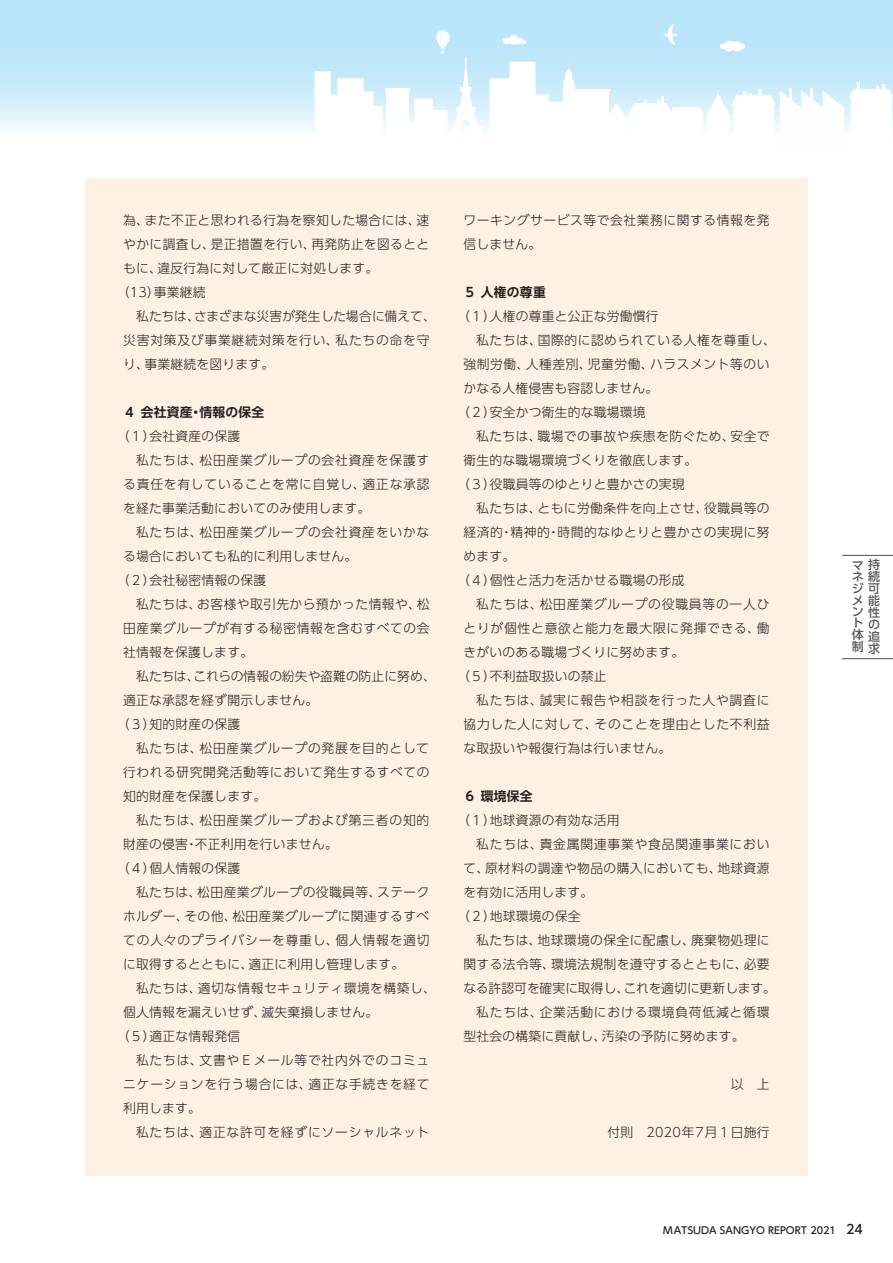
<style>
.page{position:relative;width:893px;height:1263px;background:#fff}
.page>*{position:absolute;margin:0;border:0;box-sizing:border-box;transform-origin:0 0}
.t1{font:300 12.75px/24px "UD Shin Go Pr 6";letter-spacing:.035em;color:#231f20}
.t2{font:300 12.75px "UD Shin Go Pr 6";letter-spacing:.065em;color:#231f20}
.t3{font:300 12.75px "UD Shin Go Pr 6";letter-spacing:.06em;color:#231f20}
.t4{font:300 12.75px "UD Shin Go Pr 6";letter-spacing:.01em;color:#231f20}
.t5{font:300 12.75px "UD Shin Go Pr 6";letter-spacing:-.02em;color:#231f20}
.t6{font:300 12.75px "UD Shin Go Pr 6";letter-spacing:-.005em;color:#231f20}
.t7{font:700 12.75px "UD Shin Go Pr 6 De";letter-spacing:.02em;color:#231f20}
.t8{font:500 12px/11.6px "UD Shin Go Pr 6";color:#57585a}
.t9{font:500 9.75px "UD Shin Go Pr 6";color:#231f20}
.s1{font-size:12.75px}
</style>
<div class="page">
<svg style="left:0;top:0;width:893px;height:131px;background:#c1e8fa"></svg>
<div style="left:574px;top:92px;width:35px;height:52px;background:#fff"></div>
<hr style="left:574px;top:89px;width:36px;height:3px;background:#fff">
<svg style="left:600px;top:82px;width:293px;height:49px"></svg>
<svg style="left:663px;top:24px;width:14px;height:22px"></svg>
<svg style="left:720px;top:41px;width:25px;height:10px"></svg>
<svg style="left:298px;top:30px;width:285px;height:101px"></svg>
<div style="left:85px;top:179px;width:723px;height:997px;background:#fef0e2"></div>
<svg style="left:842px;top:555px;width:51px;height:104px"></svg>
<p class="t1" style="left:123px;top:208px;width:308px">為、また不正と思われる行為を察知した場合には、速</p>
<p class="t1" style="left:123px;top:232px;width:308px">やかに調査し、是正措置を行い、再発防止を図るとと</p>
<p class="t1" style="left:123px;top:256px;width:257px">もに、違反行為に対して厳正に対処します。</p>
<p class="t1" style="left:117px;top:280px;width:90px">（13）事業継続</p>
<p class="t5" style="left:136px;top:306px;width:301px">私たちは、さまざまな災害が発生した場合に備えて、</p>
<p class="t3" style="left:123px;top:330px;width:308px">災害対策及び事業継続対策を行い、私たちの命を守</p>
<p class="t1" style="left:123px;top:352px;width:153px">り、事業継続を図ります。</p>
<p class="t7" style="left:123px;top:402px;width:142px">４ 会社資産・情報の保全</p>
<p class="t1" style="left:117px;top:424px;width:125px">（１）会社資産の保護</p>
<p class="t2" style="left:136px;top:450px;width:295px">私たちは、松田産業グループの会社資産を保護す</p>
<p class="t3" style="left:123px;top:474px;width:308px">る責任を有していることを常に自覚し、適正な承認</p>
<p class="t1" style="left:123px;top:496px;width:248px">を経た事業活動においてのみ使用します。</p>
<p class="t2" style="left:136px;top:522px;width:295px">私たちは、松田産業グループの会社資産をいかな</p>
<p class="t1" style="left:123px;top:544px;width:235px">る場合においても私的に利用しません。</p>
<p class="t1" style="left:117px;top:568px;width:151px">（２）会社秘密情報の保護</p>
<p class="t1" style="left:136px;top:592px;width:295px">私たちは、お客様や取引先から預かった情報や、松</p>
<p class="t1" style="left:123px;top:616px;width:308px">田産業グループが有する秘密情報を含むすべての会</p>
<p class="t1" style="left:123px;top:640px;width:131px">社情報を保護します。</p>
<p class="t6" style="left:136px;top:666px;width:301px">私たちは、これらの情報の紛失や盗難の防止に努め、</p>
<p class="t1" style="left:123px;top:688px;width:196px">適正な承認を経ず開示しません。</p>
<p class="t1" style="left:117px;top:712px;width:125px">（３）知的財産の保護</p>
<p class="t2" style="left:136px;top:738px;width:295px">私たちは、松田産業グループの発展を目的として</p>
<p class="t1" style="left:123px;top:760px;width:308px">行われる研究開発活動等において発生するすべての</p>
<p class="t1" style="left:123px;top:784px;width:144px">知的財産を保護します。</p>
<p class="t2" style="left:136px;top:810px;width:295px">私たちは、松田産業グループおよび第三者の知的</p>
<p class="t1" style="left:123px;top:832px;width:216px">財産の侵害・不正利用を行いません。</p>
<p class="t1" style="left:117px;top:856px;width:125px">（４）個人情報の保護</p>
<p class="t1" style="left:136px;top:880px;width:295px">私たちは、松田産業グループの役職員等、ステーク</p>
<p class="t1" style="left:123px;top:904px;width:308px">ホルダー、その他、松田産業グループに関連するすべ</p>
<p class="t3" style="left:123px;top:930px;width:308px">ての人々のプライバシーを尊重し、個人情報を適切</p>
<p class="t1" style="left:123px;top:952px;width:283px">に取得するとともに、適正に利用し管理します。</p>
<p class="t1" style="left:136px;top:976px;width:301px">私たちは、適切な情報セキュリティ環境を構築し、</p>
<p class="t1" style="left:123px;top:1000px;width:257px">個人情報を漏えいせず、滅失棄損しません。</p>
<p class="t1" style="left:117px;top:1024px;width:125px">（５）適正な情報発信</p>
<p class="t2" style="left:136px;top:1050px;width:295px">私たちは、文書やＥメール等で社内外でのコミュ</p>
<p class="t3" style="left:123px;top:1074px;width:308px">ニケーションを行う場合には、適正な手続きを経て</p>
<p class="t1" style="left:123px;top:1096px;width:79px">利用します。</p>
<p class="t2" style="left:136px;top:1122px;width:295px">私たちは、適正な許可を経ずにソーシャルネット</p>
<p class="t1" style="left:463px;top:208px;width:308px">ワーキングサービス等で会社業務に関する情報を発信しません。</p>
<p class="t7" style="left:463px;top:282px;width:84px">５ 人権の尊重</p>
<p class="t1" style="left:457px;top:304px;width:203px">（１）人権の尊重と公正な労働慣行</p>
<p class="t1" style="left:476px;top:328px;width:301px">私たちは、国際的に認められている人権を尊重し、</p>
<p class="t1" style="left:463px;top:352px;width:308px">強制労働、人種差別、児童労働、ハラスメント等のい</p>
<p class="t1" style="left:463px;top:376px;width:196px">かなる人権侵害も容認しません。</p>
<p class="t1" style="left:457px;top:400px;width:190px">（２）安全かつ衛生的な職場環境</p>
<p class="t1" style="left:476px;top:424px;width:295px">私たちは、職場での事故や疾患を防ぐため、安全で</p>
<p class="t1" style="left:463px;top:448px;width:235px">衛生的な職場環境づくりを徹底します。</p>
<p class="t1" style="left:457px;top:472px;width:229px">（３）役職員等のゆとりと豊かさの実現</p>
<p class="t1" style="left:476px;top:496px;width:295px">私たちは、ともに労働条件を向上させ、役職員等の</p>
<p class="t1" style="left:463px;top:520px;width:308px">経済的・精神的・時間的なゆとりと豊かさの実現に努</p>
<p class="t1" style="left:463px;top:544px;width:53px">めます。</p>
<p class="t1" style="left:457px;top:568px;width:229px">（４）個性と活力を活かせる職場の形成</p>
<p class="t2" style="left:476px;top:594px;width:295px">私たちは、松田産業グループの役職員等の一人ひ</p>
<p class="t3" style="left:463px;top:618px;width:308px">とりが個性と意欲と能力を最大限に発揮できる、働</p>
<p class="t1" style="left:463px;top:640px;width:222px">きがいのある職場づくりに努めます。</p>
<p class="t1" style="left:457px;top:664px;width:151px">（５）不利益取扱いの禁止</p>
<p class="t2" style="left:476px;top:690px;width:295px">私たちは、誠実に報告や相談を行った人や調査に</p>
<p class="t3" style="left:463px;top:714px;width:308px">協力した人に対して、そのことを理由とした不利益</p>
<p class="t1" style="left:463px;top:736px;width:209px">な取扱いや報復行為は行いません。</p>
<p class="t7" style="left:463px;top:786px;width:71px">６ 環境保全</p>
<p class="t1" style="left:457px;top:808px;width:164px">（１）地球資源の有効な活用</p>
<p class="t2" style="left:476px;top:834px;width:295px">私たちは、貴金属関連事業や食品関連事業におい</p>
<p class="t1" style="left:463px;top:856px;width:308px">て、原材料の調達や物品の購入においても、地球資源</p>
<p class="t1" style="left:463px;top:880px;width:131px">を有効に活用します。</p>
<p class="t1" style="left:457px;top:904px;width:125px">（２）地球環境の保全</p>
<p class="t1" style="left:476px;top:928px;width:295px">私たちは、地球環境の保全に配慮し、廃棄物処理に</p>
<p class="t1" style="left:463px;top:952px;width:308px">関する法令等、環境法規制を遵守するとともに、必要</p>
<p class="t4" style="left:463px;top:978px;width:314px">なる許認可を確実に取得し、これを適切に更新します。</p>
<p class="t2" style="left:476px;top:1002px;width:295px">私たちは、企業活動における環境負荷低減と循環</p>
<p class="t1" style="left:463px;top:1024px;width:283px">型社会の構築に貢献し、汚染の予防に努めます。</p>
<p class="t1" style="left:731px;top:1072px;width:40px">以　上</p>
<p class="t1" style="left:608px;top:1120px;width:164px">付則　2020年7月１日施行</p>
<p class="t8" style="left:852px;top:559px;width:30px">マ持ネ続ジ可メ<br>ン<br>ト<br>体<br>制</p>
<p class="t8" style="left:868px;top:594px;width:13px;text-align:justify">能性の追求</p>
<p class="t9" style="left:663px;top:1223px;width:201px">MATSUDA SANGYO REPORT 2021 <span class="s1">24</span></p>
</div>
